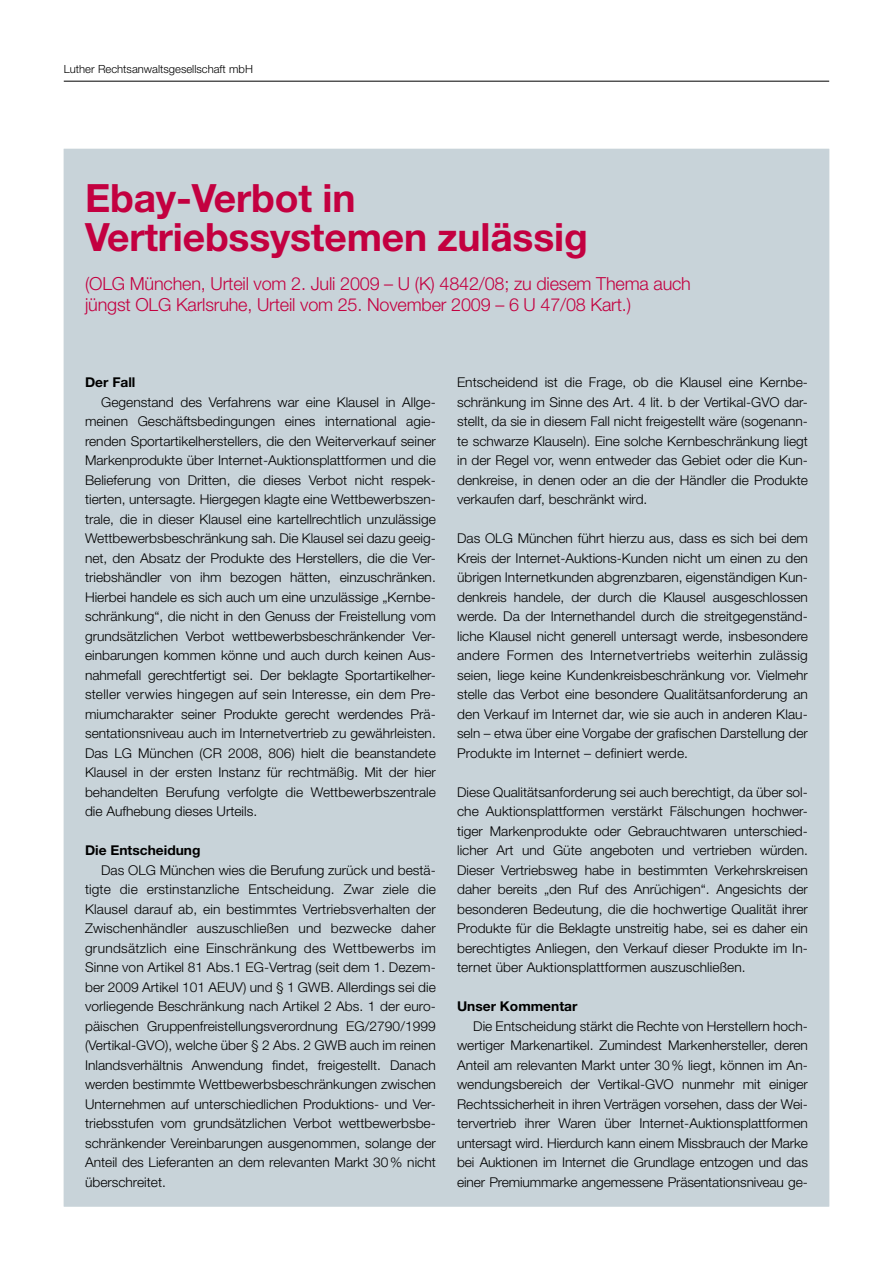
<style>
.page{position:relative;width:893px;height:1263px;background:#fff}
.page>*{position:absolute;margin:0;border:0;box-sizing:border-box;transform-origin:0 0}
.t1{font:700 39px/39px "Helvetica Neue";letter-spacing:-.005em;color:#c30040}
.t2{font:300 18px/21.6px "Helvetica Neue";letter-spacing:-.01em;color:#c30040}
.t3{font:300 13.5px/19.5px "Helvetica Neue";color:#000;text-align:justify}
.t4{font:700 13.5px "Helvetica Neue";color:#000}
.t5{font:300 11.25px "Helvetica Neue";color:#000}
</style>
<div class="page">
<hr style="left:64px;top:81px;width:765px;height:1px;background:#000">
<div style="left:64px;top:149px;width:765px;height:1057px;background:#c8d3d9"></div>
<p class="t5" style="left:64px;top:62px;width:191px">Luther Rechtsanwaltsgesellschaft mbH</p>
<h1 class="t1" style="left:85px;top:178px;width:504px">Ebay-Verbot in<br>Vertriebssystemen zulässig</h1>
<h2 class="t2" style="left:85px;top:272px;width:607px">(OLG München, Urteil vom 2. Juli 2009 – U (K) 4842/08; zu diesem Thema auch jüngst OLG Karlsruhe, Urteil vom 25. November 2009 – 6 U 47/08 Kart.)</h2>
<p class="t4" style="left:85px;top:374px;width:52px">Der Fall</p>
<p class="t3" style="left:85px;top:392px;width:352px;text-indent:16px">Gegenstand des Verfahrens war eine Klausel in Allge&shy;meinen Geschäftsbedingungen eines international agie&shy;renden Sportartikelherstellers, die den Weiterverkauf seiner Markenprodukte über Internet-Auktionsplattformen und die Belieferung von Dritten, die dieses Verbot nicht respek&shy;tierten, untersagte. Hiergegen klagte eine Wettbewerbszen&shy;trale, die in dieser Klausel eine kartellrechtlich unzulässige Wettbewerbsbeschränkung sah. Die Klausel sei dazu geeig&shy;net, den Absatz der Produkte des Herstellers, die die Ver&shy;triebshändler von ihm bezogen hätten, einzuschränken.<br>Hierbei handele es sich auch um eine unzulässige „Kernbe&shy;schränkung“, die nicht in den Genuss der Freistellung vom grundsätzlichen Verbot wettbewerbsbeschränkender Ver&shy;einbarungen kommen könne und auch durch keinen Aus&shy;nahmefall gerechtfertigt sei. Der beklagte Sportartikelher&shy;steller verwies hingegen auf sein Interesse, ein dem Pre&shy;miumcharakter seiner Produkte gerecht werdendes Prä&shy;sentationsniveau auch im Internetvertrieb zu gewährleisten.<br>Das LG München (CR 2008, 806) hielt die beanstandete Klausel in der ersten Instanz für rechtmäßig. Mit der hier behandelten Berufung verfolgte die Wettbewerbszentrale die Aufhebung dieses Urteils.</p>
<p class="t4" style="left:85px;top:842px;width:117px">Die Entscheidung</p>
<p class="t3" style="left:85px;top:860px;width:352px;text-indent:16px">Das OLG München wies die Berufung zurück und bestä&shy;tigte die erstinstanzliche Entscheidung. Zwar ziele die Klausel darauf ab, ein bestimmtes Vertriebsverhalten der Zwischenhändler auszuschließen und bezwecke daher grundsätzlich eine Einschränkung des Wettbewerbs im Sinne von Artikel 81 Abs.1 EG-Vertrag (seit dem 1. Dezem&shy;ber 2009 Artikel 101 AEUV) und § 1 GWB. Allerdings sei die vorliegende Beschränkung nach Artikel 2 Abs. 1 der euro&shy;päischen Gruppenfreistellungsverordnung EG/2790/1999 (Vertikal-GVO), welche über § 2 Abs. 2 GWB auch im reinen Inlandsverhältnis Anwendung findet, freigestellt. Danach werden bestimmte Wettbewerbsbeschränkungen zwischen Unternehmen auf unterschiedlichen Produktions- und Ver&shy;triebsstufen vom grundsätzlichen Verbot wettbewerbsbe&shy;schränkender Vereinbarungen ausgenommen, solange der Anteil des Lieferanten an dem relevanten Markt 30% nicht überschreitet.</p>
<p class="t3" style="left:457px;top:372px;width:352px">Entscheidend ist die Frage, ob die Klausel eine Kernbe&shy;schränkung im Sinne des Art. 4 lit. b der Vertikal-GVO dar&shy;stellt, da sie in diesem Fall nicht freigestellt wäre (sogenann&shy;te schwarze Klauseln). Eine solche Kernbeschränkung liegt in der Regel vor, wenn entweder das Gebiet oder die Kun&shy;denkreise, in denen oder an die der Händler die Produkte verkaufen darf, beschränkt wird.</p>
<p class="t3" style="left:457px;top:528px;width:352px">Das OLG München führt hierzu aus, dass es sich bei dem Kreis der Internet-Auktions-Kunden nicht um einen zu den übrigen Internetkunden abgrenzbaren, eigenständigen Kun&shy;denkreis handele, der durch die Klausel ausgeschlossen werde. Da der Internethandel durch die streitgegenständ&shy;liche Klausel nicht generell untersagt werde, insbesondere andere Formen des Internetvertriebs weiterhin zulässig seien, liege keine Kundenkreisbeschränkung vor. Vielmehr stelle das Verbot eine besondere Qualitätsanforderung an den Verkauf im Internet dar, wie sie auch in anderen Klau&shy;seln – etwa über eine Vorgabe der grafischen Darstellung der Produkte im Internet – definiert werde.</p>
<p class="t3" style="left:457px;top:782px;width:352px">Diese Qualitätsanforderung sei auch berechtigt, da über sol&shy;che Auktionsplattformen verstärkt Fälschungen hochwer&shy;tiger Markenprodukte oder Gebrauchtwaren unterschied&shy;licher Art und Güte angeboten und vertrieben würden.<br>Dieser Vertriebsweg habe in bestimmten Verkehrskreisen daher bereits „den Ruf des Anrüchigen“. Angesichts der besonderen Bedeutung, die die hochwertige Qualität ihrer Produkte für die Beklagte unstreitig habe, sei es daher ein berechtigtes Anliegen, den Verkauf dieser Produkte im In&shy;ternet über Auktionsplattformen auszuschließen.</p>
<p class="t4" style="left:457px;top:998px;width:122px">Unser Kommentar</p>
<p class="t3" style="left:457px;top:1016px;width:352px;text-indent:16px">Die Entscheidung stärkt die Rechte von Herstellern hoch&shy;wertiger Markenartikel. Zumindest Markenhersteller, deren Anteil am relevanten Markt unter 30% liegt, können im An&shy;wendungsbereich der Vertikal-GVO nunmehr mit einiger Rechtssicherheit in ihren Verträgen vorsehen, dass der Wei&shy;tervertrieb ihrer Waren über Internet-Auktionsplattformen untersagt wird. Hierdurch kann einem Missbrauch der Marke bei Auktionen im Internet die Grundlage entzogen und das einer Premiummarke angemessene Präsentationsniveau ge-</p>
</div>
